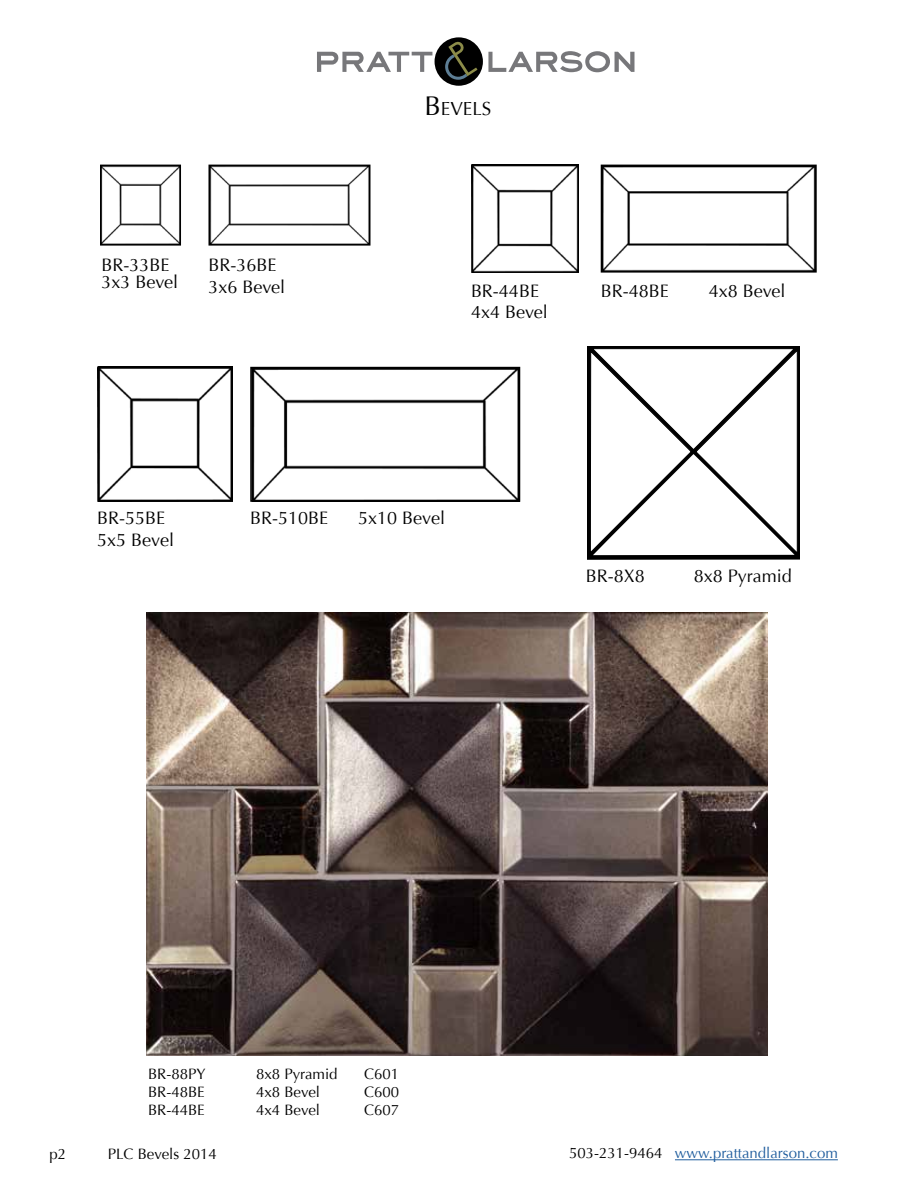
<style>
.page{position:relative;width:918px;height:1188px;background:#fff}
.page>*{position:absolute;margin:0;border:0;box-sizing:border-box;transform-origin:0 0}
.t1{font:18.9px "Optima";color:#000}
.t2{font:18px/21.6px "Optima";color:#000}
.t3{font:15px "Optima";color:#000}
.t4{font:15px "Optima";color:#215e9e}
.s1{font-size:27px}
.s2{color:#000}
</style>
<div class="page">
<hr style="left:675px;top:1159px;width:163px;height:1px;background:#215e9e">
<div style="left:435px;top:37px;width:48px;height:49px;background:#000;border-radius:50%"></div>
<svg style="left:317px;top:41px;width:317px;height:39px"></svg>
<img style="left:211px;top:168px;width:156px;height:75px">
<div style="left:208px;top:165px;width:162px;height:81px;border:2px solid #000"></div>
<img style="left:103px;top:168px;width:75px;height:75px">
<div style="left:100px;top:165px;width:81px;height:81px;border:2px solid #000"></div>
<img style="left:471px;top:165px;width:108px;height:108px">
<img style="left:604px;top:168px;width:210px;height:102px">
<div style="left:601px;top:165px;width:216px;height:108px;border:2px solid #000"></div>
<img style="left:253px;top:370px;width:264px;height:129px">
<div style="left:250px;top:367px;width:270px;height:135px;border:2px solid #000"></div>
<img style="left:97px;top:367px;width:135px;height:135px">
<img style="left:147px;top:612px;width:621px;height:443px">
<svg style="left:588px;top:347px;width:211px;height:212px"></svg>
<svg style="left:589px;top:348px;width:209px;height:207px"></svg>
<p class="t2" style="left:102px;top:257px;width:78px;line-height:16.5px">BR-33BE<br>3x3 Bevel</p>
<p class="t2" style="left:208px;top:254px;width:78px">BR-36BE<br>3x6 Bevel</p>
<p class="t1" style="left:424px;top:98px;width:68px"><span class="s1">B</span>EVELS</p>
<p class="t2" style="left:471px;top:280px;width:78px">BR-44BE<br>4x4 Bevel</p>
<p class="t2" style="left:601px;top:281px;width:70px">BR-48BE</p>
<p class="t2" style="left:709px;top:281px;width:78px">4x8 Bevel</p>
<p class="t2" style="left:97px;top:508px;width:70px">BR-55BE</p>
<p class="t2" style="left:250px;top:508px;width:80px">BR-510BE</p>
<p class="t2" style="left:358px;top:508px;width:88px">5x10 Bevel</p>
<p class="t2" style="left:97px;top:529px;width:78px">5x5 Bevel</p>
<p class="t2" style="left:586px;top:566px;width:61px">BR-8X8</p>
<p class="t2" style="left:694px;top:566px;width:99px">8x8 Pyramid</p>
<p class="t3" style="left:148px;top:1065px;width:59px">BR-88PY</p>
<p class="t3" style="left:256px;top:1065px;width:83px">8x8 Pyramid</p>
<p class="t3" style="left:364px;top:1065px;width:37px">C601</p>
<p class="t3" style="left:148px;top:1083px;width:58px">BR-48BE</p>
<p class="t3" style="left:256px;top:1083px;width:66px">4x8 Bevel</p>
<p class="t3" style="left:364px;top:1083px;width:37px">C600</p>
<p class="t3" style="left:148px;top:1101px;width:58px">BR-44BE</p>
<p class="t3" style="left:256px;top:1101px;width:66px">4x4 Bevel</p>
<p class="t3" style="left:364px;top:1101px;width:37px">C607</p>
<p class="t3" style="left:50px;top:1146px;width:18px">p2</p>
<p class="t3" style="left:108px;top:1146px;width:111px">PLC Bevels 2014</p>
<p class="t4" style="left:569px;top:1145px;width:270px"><span class="s2">503-231-9464</span> www.prattandlarson.com</p>
</div>
